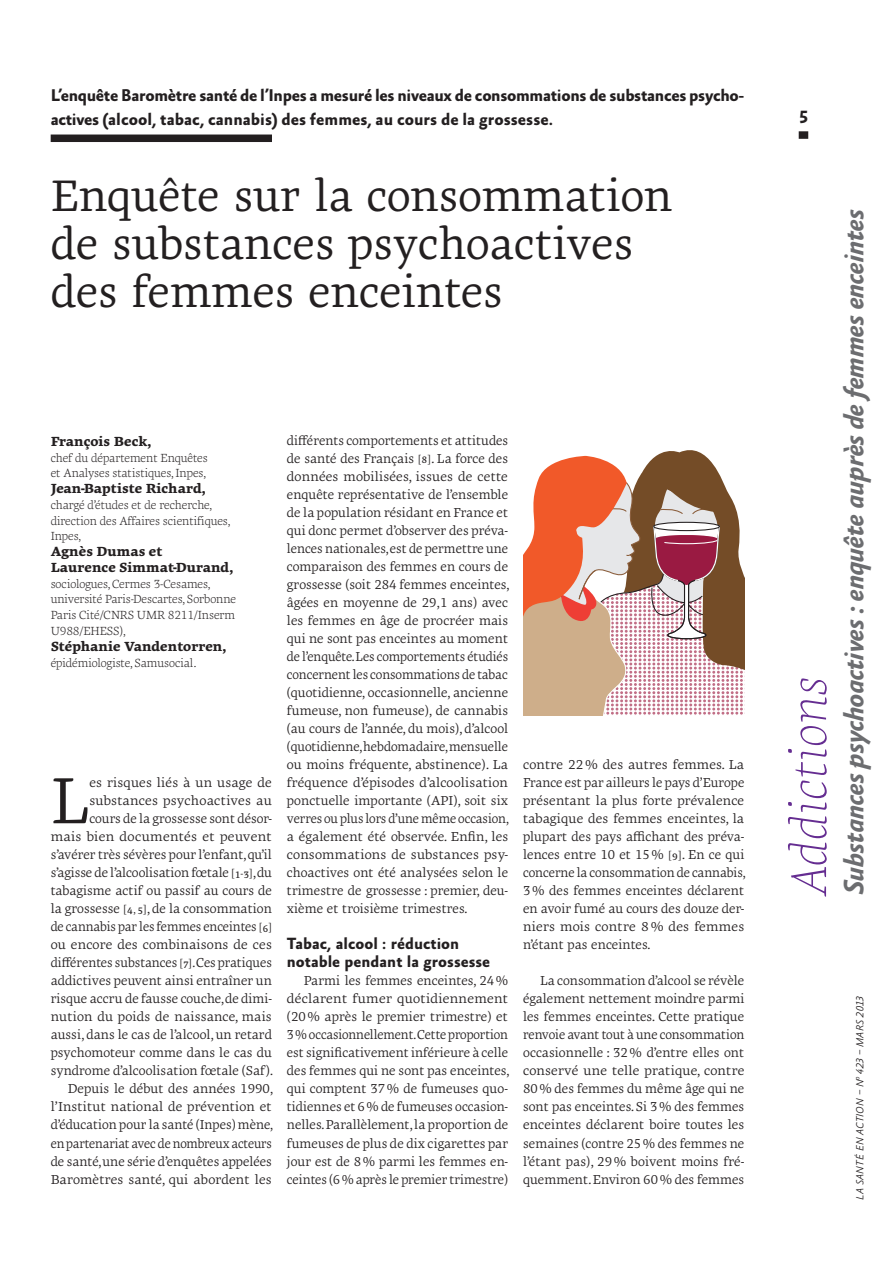
<style>
.page{position:relative;width:893px;height:1263px;background:#fff}
.page>*{position:absolute;margin:0;border:0;box-sizing:border-box;transform-origin:0 0}
.t1{font:66.6px "Geneo Pro";color:#231f20}
.t2{font:italic 100 50.85px "Geneo Pro";letter-spacing:.01em;color:#652d91}
.t3{font:45px/48px "Geneo Pro";color:#231f20}
.t4{font:italic 700 28.5px "Absara Sans OT";letter-spacing:-.03em;color:#6c6d70}
.t5{font:700 18px "Absara Sans OT";color:#231f20}
.t6{font:700 17.25px/24px "Absara Sans OT";letter-spacing:-.02em;color:#231f20}
.t7{font:700 16.5px/18px "Absara Sans OT";color:#231f20}
.t8{font:800 13.5px/15.8px "Geneo Pro";color:#231f20}
.t9{font:13.2px/18px "Geneo Pro";color:#231f20}
.t10{font:13.2px/18px "Geneo Pro";color:#231f20;text-align:right;scale:1.04 1}
.t11{font:300 12px/15.8px "Geneo Pro";letter-spacing:-.01em;color:#231f20}
.t12{font:italic 300 10.5px "Absara Sans OT";letter-spacing:.01em;color:#231f20}
.s1{font-size:10.5px}
.s2{font-size:14.55px}
</style>
<div class="page">
<div style="left:51px;top:134px;width:221px;height:8px;background:#231f20"></div>
<svg style="left:523px;top:450px;width:221px;height:265px"></svg>
<div style="left:798px;top:131px;width:9px;height:8px;background:#231f20"></div>
<h3 class="t6" style="left:51px;top:84px;width:695px">L’enquête baromètre santé de l’inpes a mesuré les niveaux de consommations de substances psycho&shy;actives (alcool, tabac, cannabis) des femmes, au cours de la grossesse.</h3>
<h3 class="t3" style="left:51px;top:167px;width:623px">Enquête sur la consommation de substances psychoactives des femmes enceintes</h3>
<p class="t8" style="left:51px;top:432px;width:102px">François Beck,</p>
<p class="t11" style="left:51px;top:448px;width:159px">chef du département Enquêtes et Analyses statistiques, Inpes,</p>
<p class="t8" style="left:51px;top:479px;width:156px">Jean-Baptiste Richard,</p>
<p class="t11" style="left:51px;top:495px;width:181px">chargé d’études et de recherche, direction des Affaires scientifiques,<br>Inpes,</p>
<p class="t8" style="left:51px;top:542px;width:184px">Agnès Dumas et<br>Laurence Simmat-Durand,</p>
<p class="t11" style="left:51px;top:574px;width:187px">sociologues, Cermes 3-Cesames, université Paris-Descartes, Sorbonne<br>Paris Cité/CNRS UMR 8211/Inserm<br>U988/EHESS),</p>
<p class="t8" style="left:51px;top:637px;width:177px">Stéphanie Vandentorren,</p>
<p class="t11" style="left:51px;top:653px;width:147px">épidémiologiste, Samusocial.</p>
<p class="t10" style="left:51px;top:772px;width:216px">es risques liés à un usage de substances psychoactives au<br>cours de la grossesse sont désor-<br>mais bien documentés et peuvent s’avérer très sévères pour l’enfant, qu’il s’agisse de l’alcoolisation fœtale <span class="s1">[</span><span class="s2">1</span><span class="s1">-</span><span class="s2">3</span><span class="s1">]</span>,du tabagisme actif ou passif au cours de la grossesse <span class="s1">[</span><span class="s2">4</span><span class="s1">,</span> <span class="s2">5</span><span class="s1">]</span>, de la consommation de cannabis par les femmes enceintes <span class="s1">[</span><span class="s2">6</span><span class="s1">] </span>ou encore des combinaisons de ces différentes substances <span class="s1">[</span><span class="s2">7</span><span class="s1">]</span>.Ces pratiques addictives peuvent ainsi entraîner un risque accru de fausse couche, de dimi&shy;nution du poids de naissance, mais aussi, dans le cas de l’alcool, un retard psychomoteur comme dans le cas du syndrome d’alcoolisation fœtale (Saf).<br>Depuis le début des années 1990, l’Institut national de prévention et d’éducation pour la santé (Inpes) mène, en partenariat avec de nombreux acteurs de santé, une série d’enquêtes appelées Baromètres santé, qui abordent les</p>
<h1 class="t1" style="left:51px;top:748px;width:40px">L</h1>
<p class="t9" style="left:287px;top:430px;width:224px">différents comportements et attitudes de santé des Français <span class="s1">[</span><span class="s2">8</span><span class="s1">]</span>. La force des données mobilisées, issues de cette enquête représentative de l’ensemble de la population résidant en France et qui donc permet d’observer des préva&shy;lences nationales,est de permettre une comparaison des femmes en cours de grossesse (soit 284 femmes enceintes, âgées en moyenne de 29,1 ans) avec les femmes en âge de procréer mais qui ne sont pas enceintes au moment de l’enquête.Les comportements étudiés concernent les consommations de tabac (quotidienne, occasionnelle, ancienne fumeuse, non fumeuse), de cannabis (au cours de l’année, du mois), d’alcool (quotidienne,hebdomadaire,mensuelle ou moins fréquente, abstinence). La fréquence d’épisodes d’alcoolisation ponctuelle importante (API), soit six verres ou plus lors d’une même occasion, a également été observée. Enfin, les consommations de substances psy&shy;choactives ont été analysées selon le trimestre de grossesse : premier, deu&shy;xième et troisième trimestres.</p>
<p class="t7" style="left:287px;top:935px;width:205px">tabac, alcool : réduction notable pendant la grossesse</p>
<p class="t9" style="left:287px;top:970px;width:224px;text-align:justify;text-indent:17px">Parmi les femmes enceintes, 24 % déclarent fumer quotidiennement (20% après le premier trimestre) et 3 % occasionnellement.Cette proportion est significativement inférieure à celle des femmes qui ne sont pas enceintes, qui comptent 37% de fumeuses quo&shy;tidiennes et 6% de fumeuses occasion&shy;nelles. Parallèlement, la proportion de fumeuses de plus de dix cigarettes par jour est de 8% parmi les femmes en&shy;ceintes (6% après le premier trimestre)</p>
<p class="t9" style="left:523px;top:754px;width:224px">contre 22% des autres femmes. La France est par ailleurs le pays d’Europe présentant la plus forte prévalence tabagique des femmes enceintes, la plupart des pays affichant des préva&shy;lences entre 10 et 15 % <span class="s1">[</span><span class="s2">9</span><span class="s1">]</span>. En ce qui concerne la consommation de cannabis, 3 % des femmes enceintes déclarent en avoir fumé au cours des douze der&shy;niers mois contre 8% des femmes n’étant pas enceintes.</p>
<p class="t9" style="left:523px;top:970px;width:223px;text-align:justify;text-indent:17px">La consommation d’alcool se révèle également nettement moindre parmi les femmes enceintes. Cette pratique renvoie avant tout à une consommation occasionnelle : 32% d’entre elles ont conservé une telle pratique, contre 80 % des femmes du même âge qui ne sont pas enceintes. Si 3% des femmes enceintes déclarent boire toutes les semaines (contre 25% des femmes ne l’étant pas), 29% boivent moins fré&shy;quemment. Environ 60% des femmes</p>
<h3 class="t5" style="left:798px;top:107px;width:11px">5</h3>
<h2 class="t2" style="left:769px;top:895px;width:220px;rotate:-90deg">Addictions</h2>
<h3 class="t4" style="left:838px;top:895px;width:687px;rotate:-90deg">Substances psychoactives : enquête auprès de femmes enceintes</h3>
<p class="t12" style="left:854px;top:1199px;width:206px;rotate:-90deg">La santé en action – n<sup>o</sup> 423 – Mars 2013</p>
</div>
